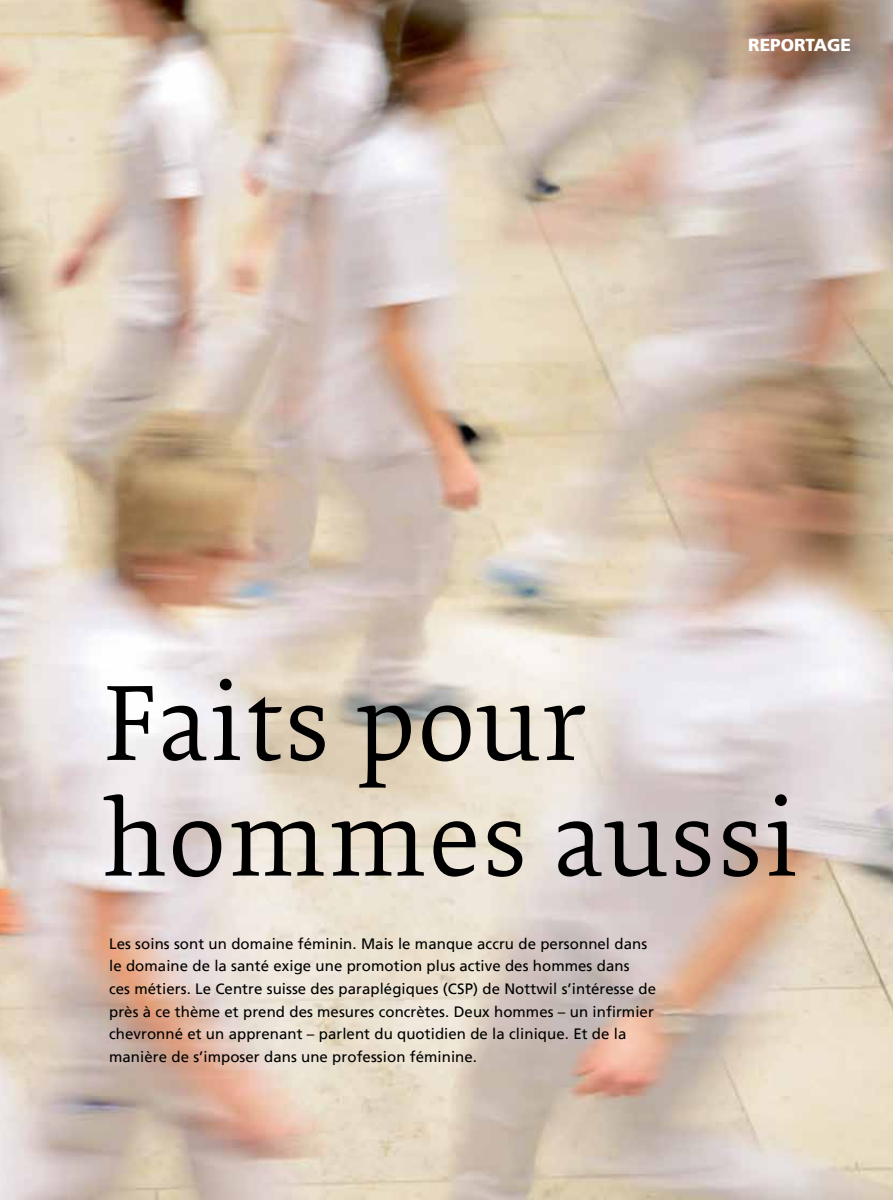
<style>
.page{position:relative;width:893px;height:1200px;background:#fff}
.page>*{position:absolute;margin:0;border:0;box-sizing:border-box;transform-origin:0 0}
.t1{font:111px/115.5px "Collis";letter-spacing:.01em;color:#000}
.t2{font:900 17.25px "Frutiger LT";color:#fff}
.t3{font:15px/22.5px "Frutiger LT";letter-spacing:.005em;color:#000}
</style>
<div class="page">
<img style="left:0;top:0;width:893px;height:1199px">
<p class="t2" style="left:748px;top:35px;width:104px">REPORTAGE</p>
<h1 class="t1" style="left:103px;top:675px;width:697px">Faits pour hommes aussi</h1>
<p class="t3" style="left:109px;top:932px;width:548px">Les soins sont un domaine féminin. Mais le manque accru de personnel dans le domaine de la santé exige une promotion plus active des hommes dans<br>ces métiers. Le Centre suisse des paraplégiques (CSP) de Nottwil s’intéresse de près à ce thème et prend des mesures concrètes. Deux hommes – un infirmier chevronné et un apprenant – parlent du quotidien de la clinique. Et de la manière de s’imposer dans une profession féminine.</p>
</div>
